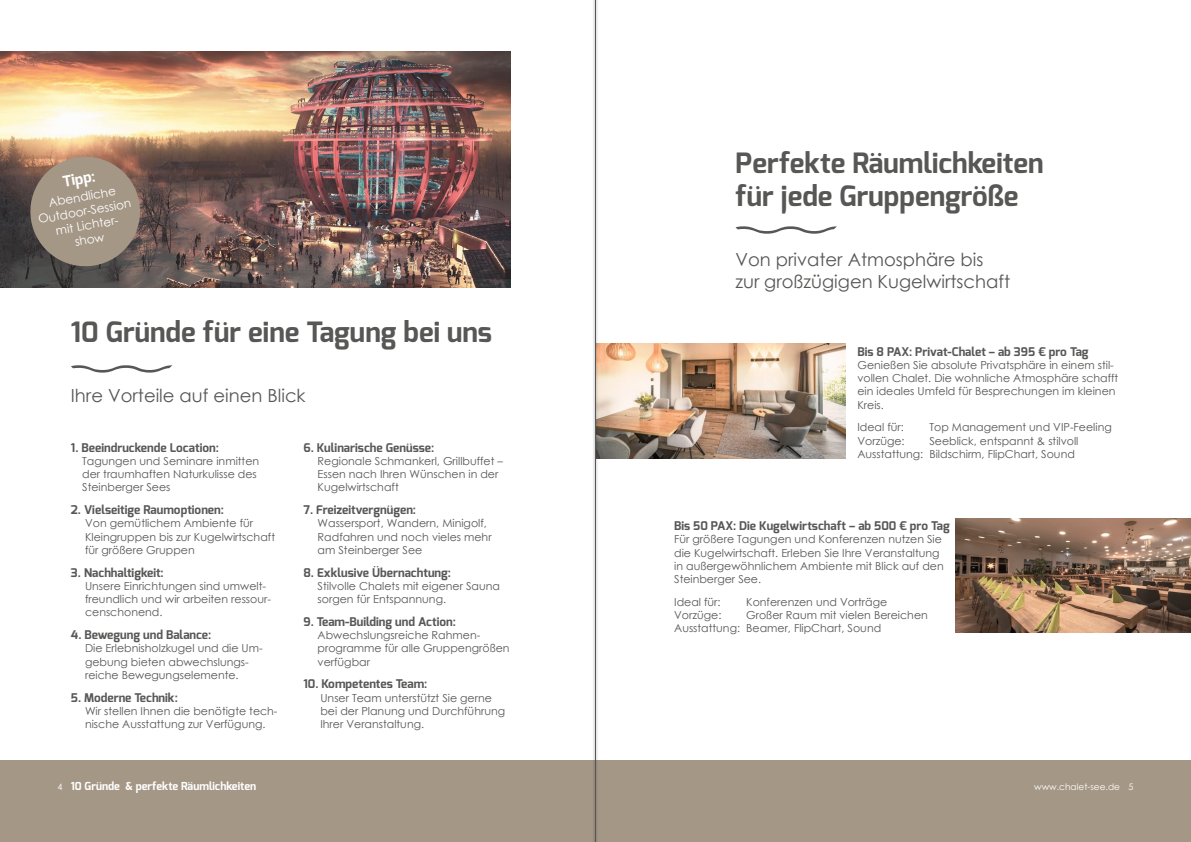
<style>
.page{position:relative;width:1191px;height:842px;background:#fff}
.page>*{position:absolute;margin:0;border:0;box-sizing:border-box;transform-origin:0 0}
.t1{font:700 28px/33.6px "Exo";color:#575756}
.t2{font:18px/21.6px "Century Gothic";color:#575756}
.t3{font:700 15px "Exo";color:#fff}
.t4{font:700 12px "Exo";color:#575756}
.t5{font:12px/14.4px "Century Gothic";color:#fff;text-align:center}
.t6{font:11px/13.2px "Century Gothic";color:#575756}
.t7{font:700 11px "Exo";color:#fff}
.t8{font:9px "Century Gothic";color:#fff}
</style>
<div class="page">
<div style="left:0;top:760px;width:1191px;height:82px;background:#a49786"></div>
<img style="left:0;top:51px;width:510px;height:237px">
<svg style="left:71px;top:365px;width:101px;height:8px"></svg>
<svg style="left:735px;top:226px;width:102px;height:8px"></svg>
<img style="left:598px;top:344px;width:247px;height:114px">
<img style="left:955px;top:518px;width:236px;height:114px">
<svg style="left:26px;top:152px;width:118px;height:119px;background:#948374"></svg>
<svg style="left:593px;top:0;width:5px;height:842px;fill:#e6e6e6"></svg>
<hr style="left:595px;top:0;width:1px;height:842px;background:#575756">
<h3 class="t3" style="left:61px;top:172px;width:34px;rotate:-10deg">Tipp:</h3>
<p class="t5" style="left:35px;top:198px;width:95px;rotate:-10deg">Abendliche<br>Outdoor-Session mit Lichter&shy;show</p>
<h1 class="t1" style="left:71px;top:315px;width:423px">10 Gründe für eine Tagung bei uns</h1>
<h2 class="t2" style="left:71px;top:385px;width:236px">Ihre Vorteile auf einen Blick</h2>
<p class="t4" style="left:71px;top:440px;width:149px">1. Beeindruckende Location:</p>
<p class="t6" style="left:82px;top:454px;width:178px">Tagungen und Seminare inmitten der traumhaften Naturkulisse des<br>Steinberger Sees</p>
<p class="t4" style="left:71px;top:502px;width:155px">2. Vielseitige Raumoptionen:</p>
<p class="t6" style="left:85px;top:517px;width:191px">Von gemütlichem Ambiente für<br>Kleingruppen bis zur Kugelwirtschaft für größere Gruppen</p>
<p class="t4" style="left:71px;top:565px;width:94px">3. Nachhaltigkeit:</p>
<p class="t6" style="left:85px;top:579px;width:187px">Unsere Einrichtungen sind umwelt&shy;freundlich und wir arbeiten ressour&shy;censchonend.</p>
<p class="t4" style="left:71px;top:627px;width:142px">4. Bewegung und Balance:</p>
<p class="t6" style="left:85px;top:642px;width:179px">Die Erlebnisholzkugel und die Um&shy;gebung bieten abwechslungs&shy;reiche Bewegungselemente.</p>
<p class="t4" style="left:71px;top:690px;width:108px">5. Moderne Technik:</p>
<p class="t6" style="left:85px;top:704px;width:194px">Wir stellen Ihnen die benötigte tech&shy;nische Ausstattung zur Verfügung.</p>
<p class="t4" style="left:303px;top:440px;width:132px">6. Kulinarische Genüsse:</p>
<p class="t6" style="left:317px;top:454px;width:187px">Regionale Schmankerl, Grillbuffet –<br>Essen nach Ihren Wünschen in der<br>Kugelwirtschaft</p>
<p class="t4" style="left:303px;top:502px;width:114px">7. Freizeitvergnügen:</p>
<p class="t6" style="left:317px;top:517px;width:175px">Wassersport, Wandern, Minigolf,<br>Radfahren und noch vieles mehr am Steinberger See</p>
<p class="t4" style="left:303px;top:565px;width:149px">8. Exklusive Übernachtung:</p>
<p class="t6" style="left:317px;top:579px;width:184px">Stilvolle Chalets mit eigener Sauna sorgen für Entspannung.</p>
<p class="t4" style="left:303px;top:614px;width:154px">9. Team-Building und Action:</p>
<p class="t6" style="left:317px;top:628px;width:194px">Abwechslungsreiche Rahmen&shy;programme für alle Gruppengrößen verfügbar</p>
<p class="t4" style="left:303px;top:676px;width:125px">10. Kompetentes Team:</p>
<p class="t6" style="left:320px;top:691px;width:186px">Unser Team unterstützt Sie gerne bei der Planung und Durchführung<br>Ihrer Veranstaltung.</p>
<h1 class="t1" style="left:735px;top:146px;width:309px">Perfekte Räumlichkeiten für jede Gruppengröße</h1>
<h2 class="t2" style="left:735px;top:249px;width:276px">Von privater Atmosphäre bis zur großzügigen Kugelwirtschaft</h2>
<p class="t4" style="left:857px;top:344px;width:233px">Bis 8 PAX: Privat-Chalet – ab 395 € pro Tag</p>
<p class="t6" style="left:857px;top:358px;width:262px">Genießen Sie absolute Privatsphäre in einem stil&shy;vollen Chalet. Die wohnliche Atmosphäre schafft ein ideales Umfeld für Besprechungen im kleinen Kreis.</p>
<p class="t6" style="left:857px;top:421px;width:48px">Ideal für:</p>
<p class="t6" style="left:929px;top:421px;width:184px">Top Management und VIP-Feeling</p>
<p class="t6" style="left:857px;top:434px;width:49px">Vorzüge:</p>
<p class="t6" style="left:857px;top:434px;width:222px;text-indent:72px">Seeblick, entspannt &amp; stilvoll<br>Ausstattung: Bildschirm, FlipChart, Sound</p>
<p class="t4" style="left:674px;top:518px;width:277px">Bis 50 PAX: Die Kugelwirtschaft – ab 500 € pro Tag</p>
<p class="t6" style="left:674px;top:533px;width:271px">Für größere Tagungen und Konferenzen nutzen Sie die Kugelwirtschaft. Erleben Sie Ihre Veranstaltung in außergewöhnlichem Ambiente mit Blick auf den Steinberger See.</p>
<p class="t6" style="left:674px;top:595px;width:48px">Ideal für:</p>
<p class="t6" style="left:746px;top:595px;width:143px">Konferenzen und Vorträge</p>
<p class="t6" style="left:674px;top:608px;width:49px">Vorzüge:</p>
<p class="t6" style="left:674px;top:608px;width:255px;text-indent:72px">Großer Raum mit vielen Bereichen<br>Ausstattung: Beamer, FlipChart, Sound</p>
<p class="t7" style="left:71px;top:779px;width:187px">10 Gründe &amp; perfekte Räumlichkeiten</p>
<p class="t8" style="left:57px;top:781px;width:6px">4</p>
<p class="t8" style="left:1034px;top:781px;width:101px">www.chalet-see.de 5</p>
</div>
